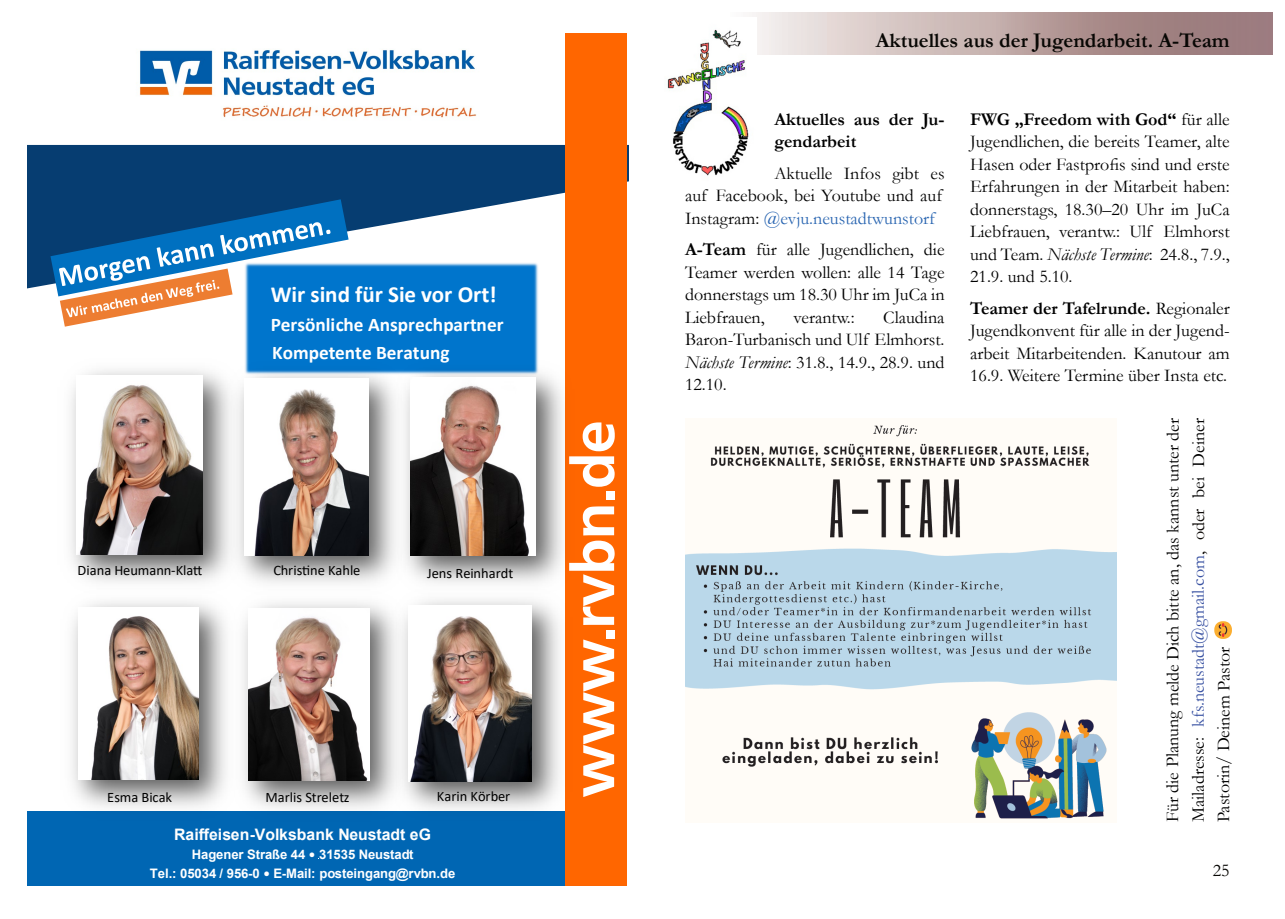
<style>
.page{position:relative;width:1285px;height:919px;background:#fff}
.page>*{position:absolute;margin:0;border:0;box-sizing:border-box;transform-origin:0 0}
.t1{font:700 58.8px "Frutiger VR";color:#fff}
.t2{font:700 23.1px "Calibri";color:#fff}
.t3{font:700 21px "Garamond";color:#080704}
.t4{font:700 19.35px "Calibri";color:#fff}
.t5{font:700 19.2px "Calibri";color:#fff}
.t6{font:18px/22.5px "Garamond";color:#000;text-align:justify}
.t7{font:700 18px/22.5px "Garamond";color:#000}
.t8{font:18px "Garamond";color:#080704}
.t9{font:700 15.75px "Arial";color:#fff}
.t10{font:14.4px "Calibri";color:#000}
.t11{font:700 13.05px/18.9px "Arial";letter-spacing:-.005em;color:#fff;text-align:center}
.s1{font-family:"Calibri"}
.s2{color:#2965b1}
.s3{font-weight:700}
.s4{font-style:italic}
.s5{color:#3a53a3}
.s6{color:#0b0805}
</style>
<div class="page">
<svg style="left:752px;top:13px;width:519px;height:42px;background:#bfa9a8"></svg>
<img style="left:667px;top:17px;width:89px;height:159px">
<div style="left:27px;top:811px;width:599px;height:74px;background:#0066b3"></div>
<div style="left:245px;top:290px;width:293px;height:66px;background:#0075cc"></div>
<svg style="left:27px;top:145px;width:601px;height:145px;fill:#063d71"></svg>
<div style="left:565px;top:33px;width:61px;height:852px;background:#f60"></div>
<img style="left:413px;top:599px;width:147px;height:211px">
<img style="left:413px;top:605px;width:119px;height:176px">
<img style="left:139px;top:49px;width:338px;height:69px">
<img style="left:246px;top:356px;width:143px;height:227px">
<img style="left:246px;top:378px;width:122px;height:177px">
<svg style="left:50px;top:199px;width:298px;height:127px"></svg>
<img style="left:71px;top:353px;width:175px;height:229px">
<img style="left:77px;top:375px;width:125px;height:179px">
<img style="left:389px;top:355px;width:174px;height:228px">
<img style="left:411px;top:378px;width:124px;height:177px">
<img style="left:72px;top:601px;width:154px;height:207px">
<img style="left:78px;top:607px;width:121px;height:172px">
<img style="left:242px;top:602px;width:171px;height:207px">
<img style="left:248px;top:608px;width:121px;height:172px">
<svg style="left:1214px;top:621px;width:17px;height:18px"></svg>
<img style="left:685px;top:425px;width:431px;height:394px">
<p class="t2" style="left:270px;top:285px;width:227px">Wir sind für Sie vor Ort!</p>
<p class="t4" style="left:270px;top:316px;width:234px">Persönliche Ansprechpartner</p>
<p class="t5" style="left:272px;top:344px;width:179px">Kompetente Beratung</p>
<p class="t10" style="left:78px;top:563px;width:126px">Diana Heumann-Klatt</p>
<p class="t10" style="left:427px;top:567px;width:87px">Jens Reinhardt</p>
<p class="t10" style="left:273px;top:563px;width:88px">Christine Kahle</p>
<p class="t10" style="left:107px;top:790px;width:66px">Esma Bicak</p>
<p class="t10" style="left:265px;top:790px;width:86px">Marlis Streletz</p>
<p class="t10" style="left:437px;top:790px;width:75px">Karin Körber</p>
<p class="t9" style="left:174px;top:825px;width:258px">Raiffeisen-Volksbank Neustadt eG</p>
<p class="t11" style="left:150px;top:844px;width:307px">Hagener Straße 44 <span class="s1">•</span> 31535 Neustadt<br>Tel.: 05034 / 956-0 <span class="s1">•</span> E-Mail: posteingang@rvbn.de</p>
<h1 class="t1" style="left:558px;top:797px;width:377px;rotate:-90deg">www.rvbn.de</h1>
<p class="t3" style="left:875px;top:33px;width:355px">Aktuelles aus der Jugendarbeit. A-Team</p>
<p class="t7" style="left:774px;top:110px;width:172px">Aktuelles aus der Ju&shy;gendarbeit</p>
<p class="t6" style="left:685px;top:164px;width:261px;text-align:left;text-indent:89px">Aktuelle Infos gibt es auf Facebook, bei Youtube und auf<br>Instagram: <span class="s2">@evju.neustadtwunstorf</span></p>
<p class="t6" style="left:685px;top:240px;width:261px"><span class="s3">A-Team</span> für alle Jugendlichen, die Teamer werden wollen: alle 14 Tage donnerstags um 18.30 Uhr im JuCa in Liebfrauen,</p>
<p class="t6" style="left:685px;top:308px;width:261px;text-indent:198px">Claudina Baron-Turbanisch und Ulf Elmhorst.<br><span class="s4">Nächste Termine</span>: 31.8., 14.9., 28.9. und 12.10.</p>
<p class="t6" style="left:793px;top:308px;width:63px">verantw.:</p>
<p class="t6" style="left:969px;top:110px;width:261px"><span class="s3">FWG „Freedom with God“</span> für alle Jugendlichen, die bereits Teamer, alte Hasen oder Fastprofis sind und erste Erfahrungen in der Mitarbeit haben: donnerstags, 18.30–20 Uhr im JuCa Liebfrauen, verantw.: Ulf Elmhorst und Team. <span class="s4">Nächste Termine</span>: 24.8., 7.9., 21.9. und 5.10.</p>
<p class="t6" style="left:969px;top:299px;width:261px"><span class="s3">Teamer der Tafelrunde.</span> Regionaler Jugendkonvent für alle in der Jugend&shy;arbeit Mitarbeitenden. Kanutour am 16.9. Weitere Termine über Insta etc.</p>
<p class="t6" style="left:1161px;top:822px;width:405px;line-height:25.3px;rotate:-90deg">Für die Planung melde Dich bitte an, das kannst unter der Mailadresse: <span class="s5">kfs.neustadt@gmail.com</span><span class="s6">, oder</span> bei Deiner Pastorin/ Deinem Pastor</p>
<p class="t8" style="left:1212px;top:864px;width:18px">25</p>
</div>
